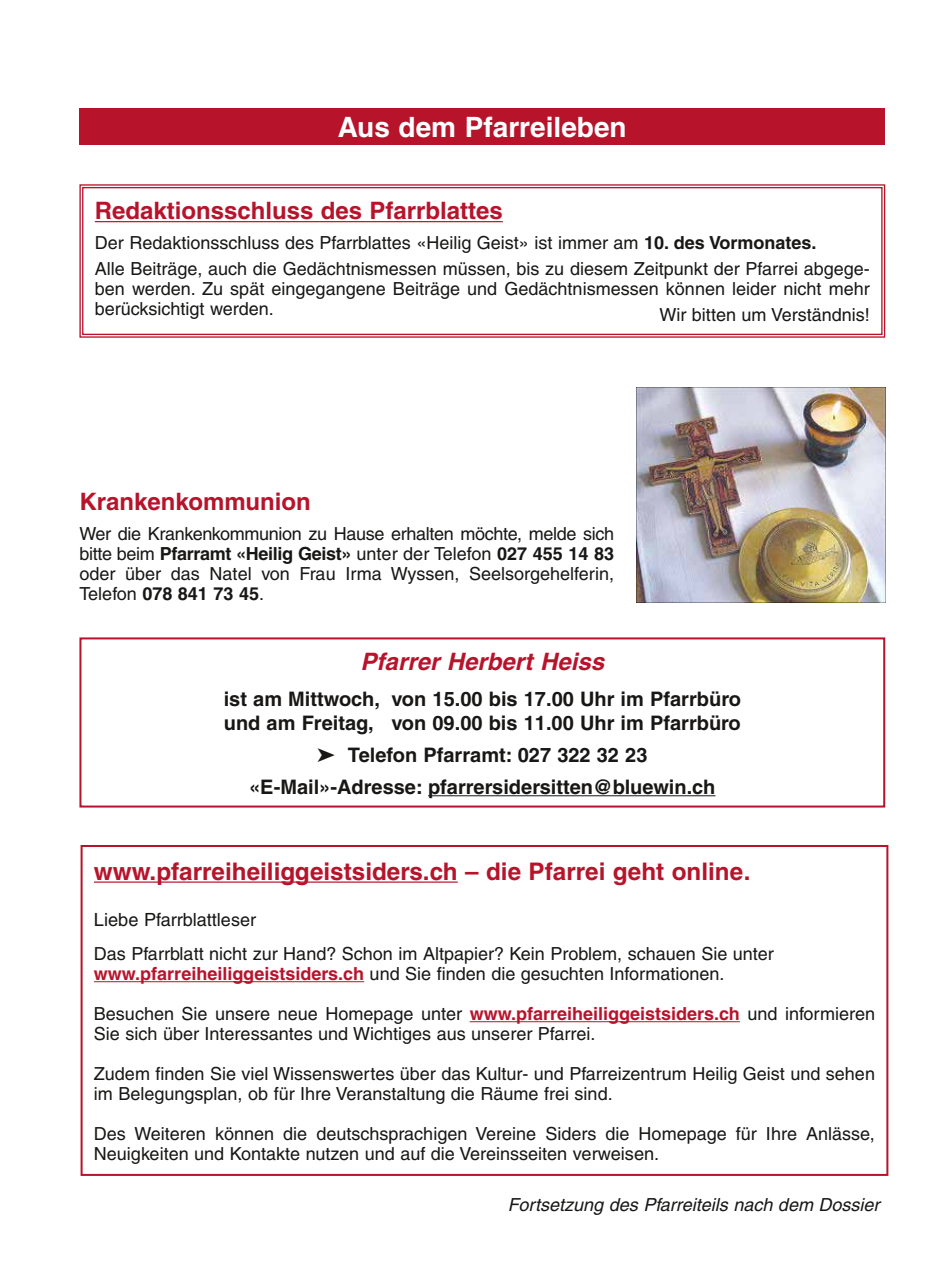
<style>
.page{position:relative;width:942px;height:1276px;background:#fff}
.page>*{position:absolute;margin:0;border:0;box-sizing:border-box;transform-origin:0 0}
.t1{font:700 28px "Helvetica";color:#fff}
.t2{font:700 24.2px "Helvetica";color:#b7142c}
.t3{font:700 24px "Helvetica";color:#b7142c}
.t4{font:italic 700 24px "Helvetica";color:#b7142c}
.t5{font:700 20px/24px "Helvetica";color:#181716}
.t6{font:18.2px "Helvetica";color:#181716}
.t7{font:18px/20px "Helvetica";color:#181716}
.t8{font:italic 18px "Helvetica";color:#181716}
.s1{font-weight:700}
.s2{font-size:18px}
.s3{font-weight:700;color:#b7142c}
.s4{font-size:18.2px}
</style>
<div class="page">
<svg style="left:79px;top:184px;width:806px;height:154px"></svg>
<div style="left:82px;top:187px;width:800px;height:148px;border:1px solid #b7142c"></div>
<hr style="left:428px;top:795px;width:287px;height:1px;background:#181716">
<div style="left:79px;top:637px;width:805px;height:170px;border:2px solid #b7142c"></div>
<hr style="left:94px;top:881px;width:363px;height:1px;background:#b7142c">
<hr style="left:94px;top:981px;width:270px;height:1px;background:#b7142c">
<hr style="left:469px;top:1021px;width:270px;height:1px;background:#b7142c">
<div style="left:81px;top:845px;width:807px;height:331px;border:2px solid #b7142c"></div>
<div style="left:79px;top:108px;width:805px;height:37px;background:#b7142c"></div>
<img style="left:636px;top:388px;width:248px;height:214px">
<h1 class="t1" style="left:338px;top:110px;width:290px">Aus dem Pfarreileben</h1>
<h3 class="t3" style="left:95px;top:196px;width:409px">Redaktionsschluss des Pfarrblattes</h3>
<p class="t7" style="left:95px;top:230px;width:776px;line-height:26px">Der Redaktionsschluss des Pfarrblattes «Heilig Geist» ist immer am <span class="s1">10. des Vormonates.<br></span>Alle Beiträge, auch die Gedächtnismessen müssen, bis zu diesem Zeitpunkt der Pfarrei abgege-</p>
<p class="t7" style="left:95px;top:279px;width:776px">ben werden. Zu spät eingegangene Beiträge und Gedächtnismessen können leider nicht mehr berücksichtigt werden.</p>
<p class="t7" style="left:659px;top:305px;width:212px">Wir bitten um Verständnis!</p>
<h3 class="t3" style="left:79px;top:487px;width:233px">Krankenkommunion</h3>
<p class="t7" style="left:79px;top:524px;width:536px;text-align:justify">Wer die Krankenkommunion zu Hause erhalten möchte, melde sich bitte beim <span class="s1">Pfarramt «Heilig Geist»</span> unter der Telefon <span class="s1">027 455 14 83 </span>oder über das Natel von Frau Irma Wyssen, Seelsorgehelferin, Telefon <span class="s1">078 841 73 45</span>.</p>
<h3 class="t4" style="left:360px;top:646px;width:245px">Pfarrer Herbert Heiss</h3>
<p class="t5" style="left:224px;top:686px;width:518px">ist am Mittwoch, von 15.00 bis 17.00 Uhr im Pfarrbüro und am Freitag, von 09.00 bis 11.00 Uhr im Pfarrbüro</p>
<p class="t5" style="left:249px;top:738px;width:467px;line-height:32px;text-align:center">➤ Telefon Pfarramt: 027 322 32 23 «E-Mail»-Adresse: pfarrersidersitten@bluewin.ch</p>
<h2 class="t2" style="left:94px;top:856px;width:657px">www.pfarreiheiliggeistsiders.ch – die Pfarrei geht online.</h2>
<p class="t6" style="left:94px;top:909px;width:163px">Liebe Pfarrblattl<span class="s2">eser</span></p>
<p class="t7" style="left:94px;top:943px;width:681px">Das Pfarrblatt nicht zur Hand? Schon im Altpapier? Kein Problem, schauen Sie unter <span class="s3">www.pfarreiheiliggeistsiders.ch</span> und Sie finden die gesuchten Informationen.</p>
<p class="t7" style="left:94px;top:1003px;width:782px">Besuchen Sie unsere neue Homepage unter <span class="s3">www.pfarreiheiliggeistsiders.ch</span> und informieren<br>Sie sich über Interessantes und Wichtiges aus unserer Pfarrei.</p>
<p class="t7" style="left:94px;top:1063px;width:782px">Zudem finden Sie viel Wissenswertes über das Kultur- und Pfarreizentrum Heilig Geist und sehen im Belegungsplan, ob für Ihre Veranstaltung die Räume frei sind.</p>
<p class="t7" style="left:94px;top:1123px;width:782px">Des Weiteren können die deutschsprachigen Vereine Siders die Homepage für Ihre Anlässe,<br>Neuigkeiten und Kontakte nutzen und auf die Vereinsseite<span class="s4">n verweisen.</span></p>
<p class="t8" style="left:507px;top:1193px;width:373px">Fortsetzung des Pfarreiteils nach dem Dossier</p>
</div>
